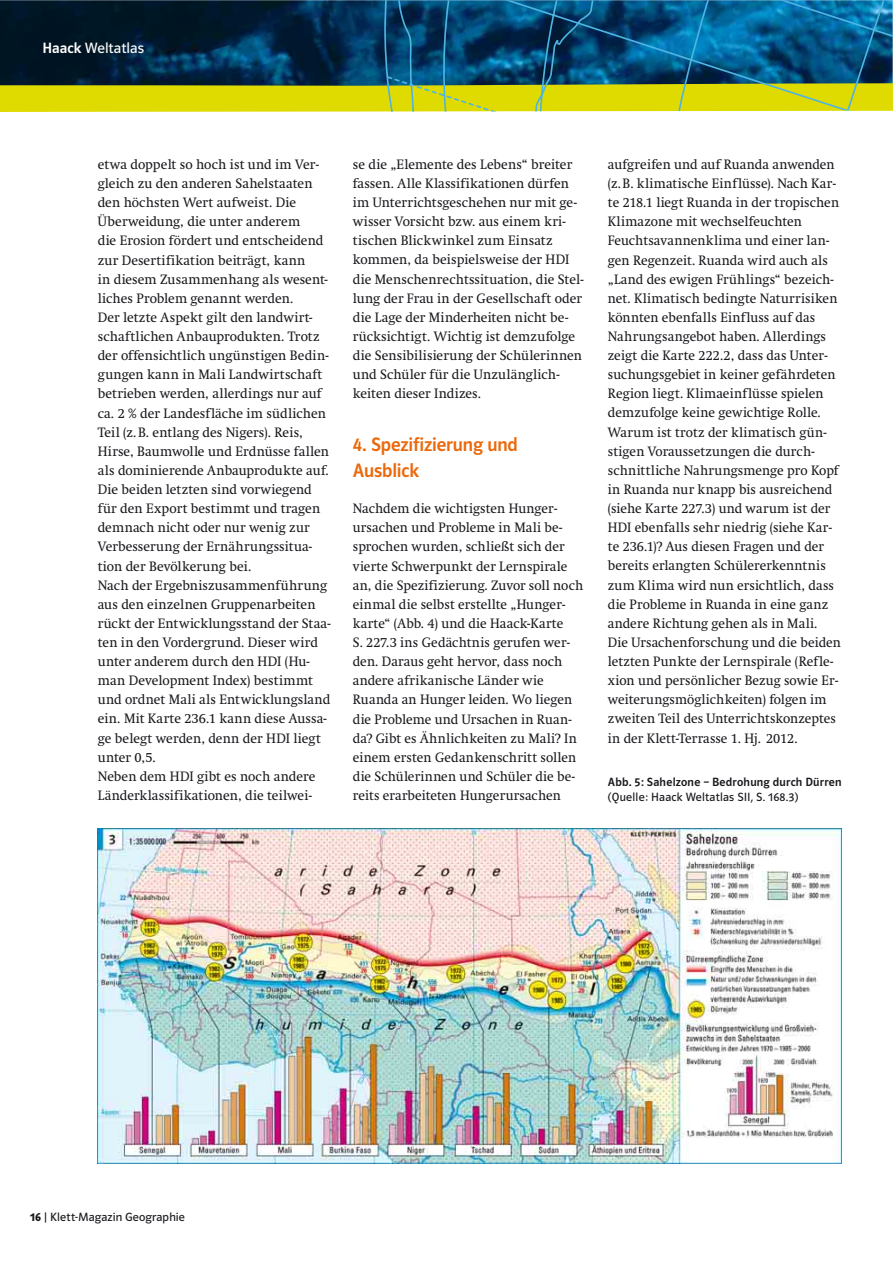
<style>
.page{position:relative;width:893px;height:1263px;background:#fff}
.page>*{position:absolute;margin:0;border:0;box-sizing:border-box;transform-origin:0 0}
.t1{font:19.5px/25.5px "Polo ST11 K Krftg";letter-spacing:-.01em;color:#eb690b}
.t2{font:15px "Polo ST11 K Buch";color:#fff}
.t3{font:13.5px/19px "Klett Swift";letter-spacing:.01em;color:#1a171c;scale:.96 1}
.t4{font:13.5px/19px "Klett Swift";letter-spacing:.01em;color:#1a171c}
.t5{font:12px "Polo ST11 K Buch";letter-spacing:.015em;color:#1a171c}
.t6{font:12px "Polo ST11 K Krftg";letter-spacing:.025em;color:#1a171c}
.s1{font-family:"Polo ST11 K Krftg"}
.s2{font-family:"Polo ST11 K Hfett"}
</style>
<div class="page">
<img style="left:0;top:0;width:383px;height:83px">
<svg style="left:0;top:83px;width:383px;height:29px;background:#cccb07"></svg>
<svg style="left:383px;top:0;width:510px;height:112px;background:#3a7364"></svg>
<img style="left:98px;top:828px;width:744px;height:336px">
<p class="t2" style="left:43px;top:43px;width:103px"><span class="s1">Haack</span> Weltatlas</p>
<p class="t4" style="left:98px;top:156px;width:234px">etwa doppelt so hoch ist und im Ver&shy;gleich zu den anderen Sahelstaaten den höchsten Wert aufweist. Die Überweidung, die unter anderem<br>die Erosion fördert und entscheidend zur Desertifikation beiträgt, kann<br>in diesem Zusammenhang als wesent&shy;liches Problem genannt werden.<br>Der letzte Aspekt gilt den landwirt&shy;schaftlichen Anbauprodukten. Trotz der offensichtlich ungünstigen Bedin&shy;gungen kann in Mali Landwirtschaft betrieben werden, allerdings nur auf ca. 2 % der Landesfläche im südlichen Teil (z. B. entlang des Nigers). Reis, Hirse, Baumwolle und Erdnüsse fallen als dominierende Anbauprodukte auf.<br>Die beiden letzten sind vorwiegend für den Export bestimmt und tragen demnach nicht oder nur wenig zur Verbesserung der Ernährungssitua&shy;tion der Bevölkerung bei.<br>Nach der Ergebniszusammenführung aus den einzelnen Gruppenarbeiten rückt der Entwicklungsstand der Staa&shy;ten in den Vordergrund. Dieser wird unter anderem durch den HDI (Hu&shy;man Development Index) bestimmt und ordnet Mali als Entwicklungsland ein. Mit Karte 236.1 kann diese Aussa&shy;ge belegt werden, denn der HDI liegt unter 0,5.<br>Neben dem HDI gibt es noch andere Länderklassifikationen, die teilwei-</p>
<p class="t4" style="left:353px;top:156px;width:232px">se die „Elemente des Lebens“ breiter fassen. Alle Klassifikationen dürfen im Unterrichtsgeschehen nur mit ge&shy;wisser Vorsicht bzw. aus einem kri&shy;tischen Blickwinkel zum Einsatz kommen, da beispielsweise der HDI die Menschenrechtssituation, die Stel&shy;lung der Frau in der Gesellschaft oder die Lage der Minderheiten nicht be&shy;rücksichtigt. Wichtig ist demzufolge die Sensibilisierung der Schülerinnen und Schüler für die Unzulänglich&shy;keiten dieser Indizes.</p>
<h1 class="t1" style="left:353px;top:434px;width:167px">4. Spezifizierung und<br>Ausblick</h1>
<p class="t3" style="left:353px;top:500px;width:241px">Nachdem die wichtigsten Hunger&shy;ursachen und Probleme in Mali be&shy;sprochen wurden, schließt sich der vierte Schwerpunkt der Lernspirale an, die Spezifizierung. Zuvor soll noch einmal die selbst erstellte „Hunger&shy;karte“ (Abb. 4) und die Haack-Karte<br>S. 227.3 ins Gedächtnis gerufen wer&shy;den. Daraus geht hervor, dass noch andere afrikanische Länder wie Ruanda an Hunger leiden. Wo liegen die Probleme und Ursachen in Ruan&shy;da? Gibt es Ähnlichkeiten zu Mali? In einem ersten Gedankenschritt sollen die Schülerinnen und Schüler die be&shy;reits erarbeiteten Hungerursachen</p>
<p class="t3" style="left:608px;top:156px;width:244px">aufgreifen und auf Ruanda anwenden (z. B. klimatische Einflüsse). Nach Kar&shy;te 218.1 liegt Ruanda in der tropischen Klimazone mit wechselfeuchten Feuchtsavannenklima und einer lan&shy;gen Regenzeit. Ruanda wird auch als „Land des ewigen Frühlings“ bezeich&shy;net. Klimatisch bedingte Naturrisiken könnten ebenfalls Einfluss auf das Nahrungsangebot haben. Allerdings zeigt die Karte 222.2, dass das Unter&shy;suchungsgebiet in keiner gefährdeten Region liegt. Klimaeinflüsse spielen demzufolge keine gewichtige Rolle.<br>Warum ist trotz der klimatisch gün&shy;stigen Voraussetzungen die durch&shy;schnittliche Nahrungsmenge pro Kopf in Ruanda nur knapp bis ausreichend (siehe Karte 227.3) und warum ist der HDI ebenfalls sehr niedrig (siehe Kar&shy;te 236.1)? Aus diesen Fragen und der bereits erlangten Schülererkenntnis zum Klima wird nun ersichtlich, dass die Probleme in Ruanda in eine ganz andere Richtung gehen als in Mali.<br>Die Ursachenforschung und die beiden letzten Punkte der Lernspirale (Refle&shy;xion und persönlicher Bezug sowie Er&shy;weiterungsmöglichkeiten) folgen im zweiten Teil des Unterrichtskonzeptes in der Klett-Terrasse 1. Hj. 2012.</p>
<p class="t6" style="left:608px;top:777px;width:235px">Abb. 5: Sahelzone – Bedrohung durch Dürren</p>
<p class="t5" style="left:608px;top:792px;width:192px">(Quelle: Haack Weltatlas SII, S. 168.3)</p>
<p class="t5" style="left:30px;top:1212px;width:156px"><span class="s2">16</span> | Klett-Magazin Geographie</p>
</div>
